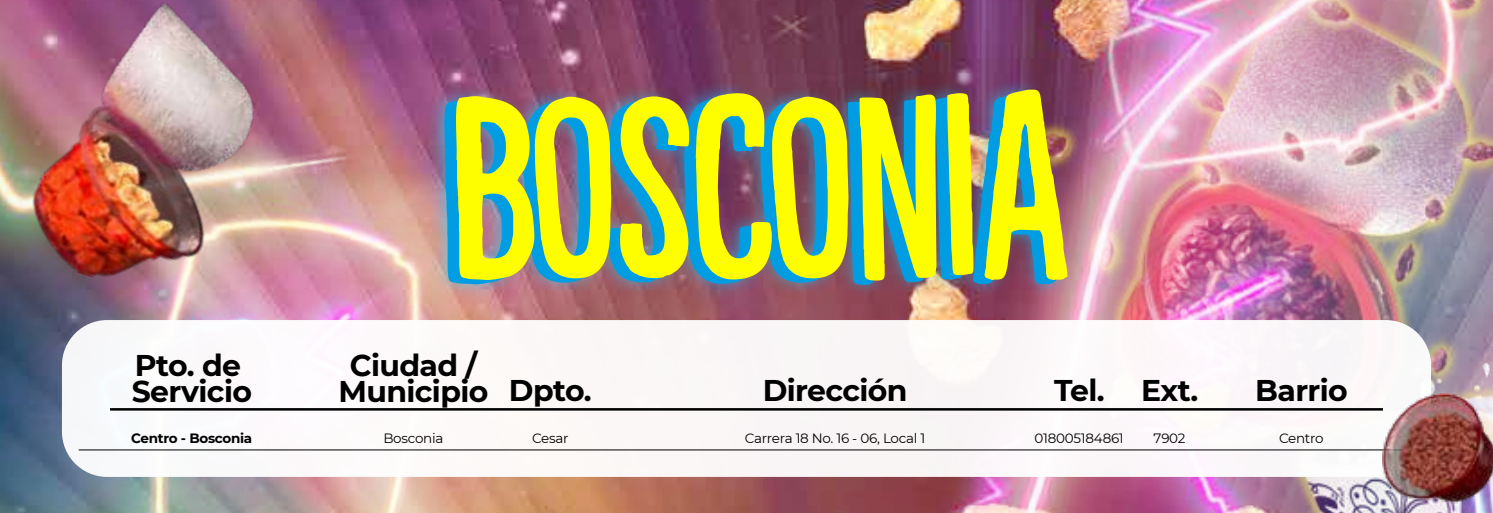
<style>
.page{position:relative;width:1493px;height:513px;background:#fff}
.page>*{position:absolute;margin:0;border:0;box-sizing:border-box;transform-origin:0 0}
.t1{font:269.75px "Liquid Amber DEMO";letter-spacing:-.025em;color:#fffe00}
.t2{font:700 30px/26px "Montserrat";letter-spacing:-.02em;color:#000}
.t3{font:13.5px "Montserrat";letter-spacing:-.02em;color:#000}
.t4{font:700 13.5px "Montserrat";letter-spacing:-.02em;color:#000}
</style>
<div class="page">
<img style="left:0;top:0;width:1021px;height:513px">
<img style="left:1021px;top:0;width:471px;height:513px">
<div style="left:62px;top:320px;width:1369px;height:157px;background:#fbf8f8;border-radius:45px"></div>
<hr style="left:110px;top:408px;width:1272px;height:2px;background:#000">
<hr style="left:79px;top:449px;width:1335px;height:1px;background:#000">
<img style="left:1382px;top:393px;width:110px;height:113px">
<img style="left:10px;top:0;width:275px;height:312px">
<img style="left:413px;top:31px;width:670px;height:290px">
<h2 class="t2" style="left:132px;top:350px;width:122px">Pto. de<br>Servicio</h2>
<p class="t4" style="left:131px;top:428px;width:123px">Centro - Bosconia</p>
<h1 class="t1" style="left:448px;top:40px;width:629px">BOSCONIA</h1>
<h2 class="t2" style="left:338px;top:350px;width:151px;text-align:center">Ciudad /<br>Municipio</h2>
<p class="t3" style="left:383px;top:429px;width:62px">Bosconia</p>
<h2 class="t2" style="left:509px;top:376px;width:84px">Dpto.</h2>
<p class="t3" style="left:532px;top:429px;width:38px">Cesar</p>
<h2 class="t2" style="left:762px;top:376px;width:146px">Dirección</h2>
<p class="t3" style="left:745px;top:429px;width:182px">Carrera 18 No. 16 - 06, Local 1</p>
<h2 class="t2" style="left:1054px;top:376px;width:52px">Tel.</h2>
<p class="t3" style="left:1034px;top:429px;width:91px">018005184861</p>
<h2 class="t2" style="left:1141px;top:376px;width:59px">Ext.</h2>
<p class="t3" style="left:1153px;top:429px;width:33px">7902</p>
<h2 class="t2" style="left:1255px;top:376px;width:94px">Barrio</h2>
<p class="t3" style="left:1279px;top:429px;width:46px">Centro</p>
</div>
